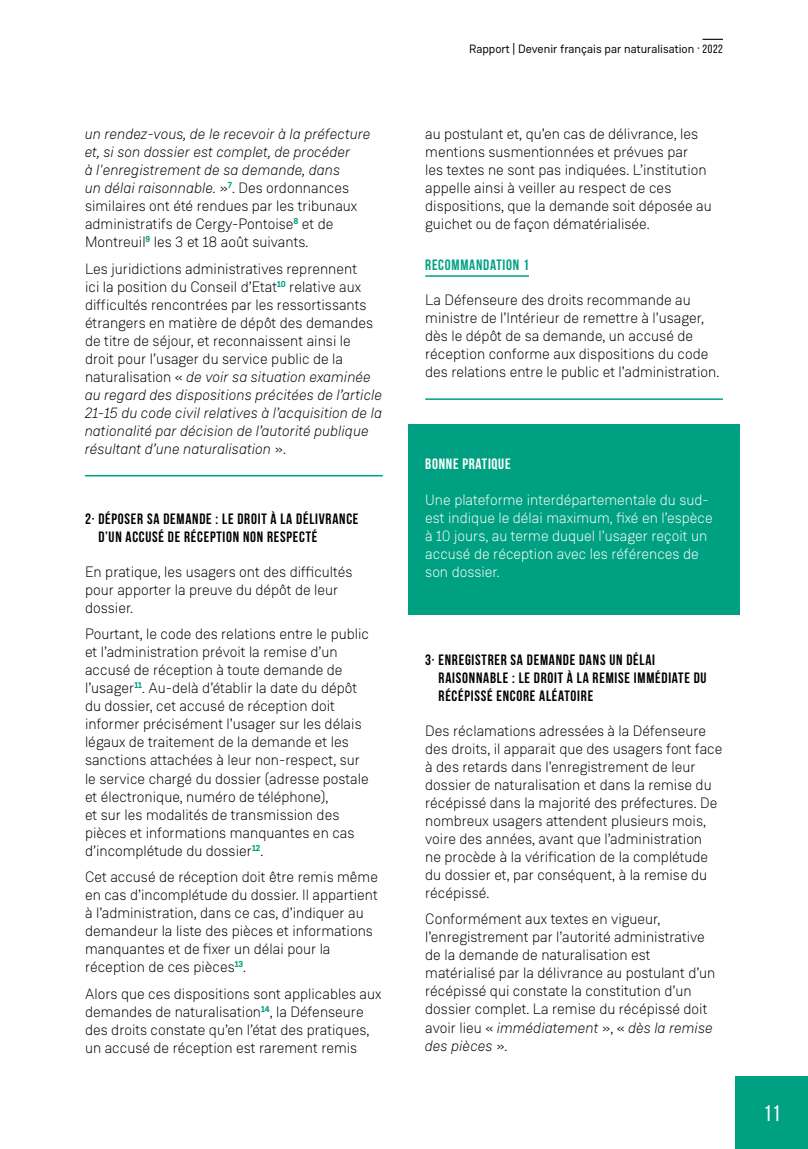
<style>
.page{position:relative;width:808px;height:1149px;background:#fff}
.page>*{position:absolute;margin:0;border:0;box-sizing:border-box;transform-origin:0 0}
.t1{font:22.5px "Bebas Neue";color:#fff}
.t2{font:300 15px/18px "Weissenhof Grotesk";color:#000}
.t3{font:italic 300 15px/18px "Weissenhof Grotesk";color:#000}
.t4{font:700 15px/18px "Bebas Neue";letter-spacing:.05em;color:#000}
.t5{font:300 15px/18px "Weissenhof Grotesk";color:#fff}
.t6{font:700 15px "Bebas Neue";letter-spacing:.05em;color:#00a183}
.t7{font:700 15px "Bebas Neue";letter-spacing:.05em;color:#fff}
.t8{font:12px "Weissenhof Grotesk";color:#000}
.s1{font-style:normal}
.s2{font-style:italic}
.s3{font-family:"Bebas Neue"}
</style>
<div class="page">
<svg style="left:702px;top:39px;width:21px;height:1px"></svg>
<div style="left:736px;top:1076px;width:72px;height:72px;background:#00a183"></div>
<hr style="left:85px;top:475px;width:298px;height:1px;background:#00a183">
<hr style="left:425px;top:275px;width:104px;height:2px;background:#00a183">
<hr style="left:425px;top:398px;width:298px;height:2px;background:#00a183">
<div style="left:408px;top:424px;width:332px;height:83px;background:#00a183"></div>
<div style="left:408px;top:459px;width:332px;height:155px;background:#00a183"></div>
<p class="t3" style="left:85px;top:124px;width:287px">un rendez-vous, de le recevoir à la préfecture et, si son dossier est complet, de procéder<br>à l'enregistrement de sa demande, dans<br>un délai raisonnable. <span class="s1">»</span><sup>7</sup><span class="s1">. Des ordonnances similaires ont été rendues par les tribunaux administratifs de Cergy-Pontoise</span><sup>8</sup> <span class="s1">et de Montreuil</span><sup>9</sup> <span class="s1">les 3 et 18 août suivants.</span></p>
<p class="t2" style="left:85px;top:259px;width:299px">Les juridictions administratives reprennent<br>ici la position du Conseil d’Etat<sup>10</sup> relative aux difficultés rencontrées par les ressortissants étrangers en matière de dépôt des demandes de titre de séjour, et reconnaissent ainsi le droit pour l’usager du service public de la naturalisation « <span class="s2">de voir sa situation examinée au regard des dispositions précitées de l’article 21-15 du code civil relatives à l’acquisition de la nationalité par décision de l’autorité publique résultant d’une naturalisation</span> ».</p>
<h4 class="t4" style="left:98px;top:509px;width:262px;text-indent:-13px">2· DÉPOSER SA DEMANDE : LE DROIT À LA DÉLIVRANCE<br>D’UN ACCUSÉ DE RÉCEPTION NON RESPECTÉ</h4>
<p class="t2" style="left:85px;top:562px;width:269px">En pratique, les usagers ont des difficultés pour apporter la preuve du dépôt de leur dossier.</p>
<p class="t2" style="left:85px;top:625px;width:286px">Pourtant, le code des relations entre le public et l’administration prévoit la remise d’un accusé de réception à toute demande de l’usager<sup>11</sup>. Au-delà d’établir la date du dépôt du dossier, cet accusé de réception doit informer précisément l’usager sur les délais légaux de traitement de la demande et les sanctions attachées à leur non-respect, sur le service chargé du dossier (adresse postale et électronique, numéro de téléphone),<br>et sur les modalités de transmission des pièces et informations manquantes en cas d’incomplétude du dossier<sup>12</sup>.</p>
<p class="t2" style="left:85px;top:867px;width:294px">Cet accusé de réception doit être remis même en cas d’incomplétude du dossier. Il appartient à l’administration, dans ce cas, d’indiquer au demandeur la liste des pièces et informations manquantes et de fixer un délai pour la réception de ces pièces<sup>13</sup>.</p>
<p class="t2" style="left:85px;top:984px;width:298px">Alors que ces dispositions sont applicables aux demandes de naturalisation<sup>14</sup>, la Défenseure des droits constate qu’en l’état des pratiques, un accusé de réception est rarement remis</p>
<p class="t8" style="left:469px;top:41px;width:255px">Rapport | Devenir français par naturalisation · <span class="s3">2022</span></p>
<p class="t2" style="left:425px;top:124px;width:288px">au postulant et, qu’en cas de délivrance, les mentions susmentionnées et prévues par<br>les textes ne sont pas indiquées. L’institution appelle ainsi à veiller au respect de ces dispositions, que la demande soit déposée au guichet ou de façon dématérialisée.</p>
<h5 class="t6" style="left:425px;top:256px;width:105px">RECOMMANDATION 1</h5>
<p class="t2" style="left:425px;top:291px;width:296px">La Défenseure des droits recommande au ministre de l’Intérieur de remettre à l’usager, dès le dépôt de sa demande, un accusé de réception conforme aux dispositions du code des relations entre le public et l’administration.</p>
<h5 class="t7" style="left:425px;top:456px;width:87px">BONNE PRATIQUE</h5>
<p class="t5" style="left:425px;top:490px;width:289px">Une plateforme interdépartementale du sud&shy;est indique le délai maximum, fixé en l’espèce à 10 jours, au terme duquel l’usager reçoit un accusé de réception avec les références de son dossier.</p>
<h4 class="t4" style="left:439px;top:650px;width:269px;text-indent:-13px">3· ENREGISTRER SA DEMANDE DANS UN DÉLAI<br>RAISONNABLE : LE DROIT À LA REMISE IMMÉDIATE DU<br>RÉCÉPISSÉ ENCORE ALÉATOIRE</h4>
<p class="t2" style="left:425px;top:721px;width:299px">Des réclamations adressées à la Défenseure des droits, il apparait que des usagers font face à des retards dans l’enregistrement de leur dossier de naturalisation et dans la remise du récépissé dans la majorité des préfectures. De nombreux usagers attendent plusieurs mois, voire des années, avant que l’administration<br>ne procède à la vérification de la complétude du dossier et, par conséquent, à la remise du récépissé.</p>
<p class="t2" style="left:425px;top:909px;width:292px">Conformément aux textes en vigueur, l’enregistrement par l’autorité administrative de la demande de naturalisation est matérialisé par la délivrance au postulant d’un récépissé qui constate la constitution d’un dossier complet. La remise du récépissé doit avoir lieu « <span class="s2">immédiatement</span> », « <span class="s2">dès la remise des pièces</span> ».</p>
<p class="t1" style="left:764px;top:1100px;width:18px">11</p>
</div>
